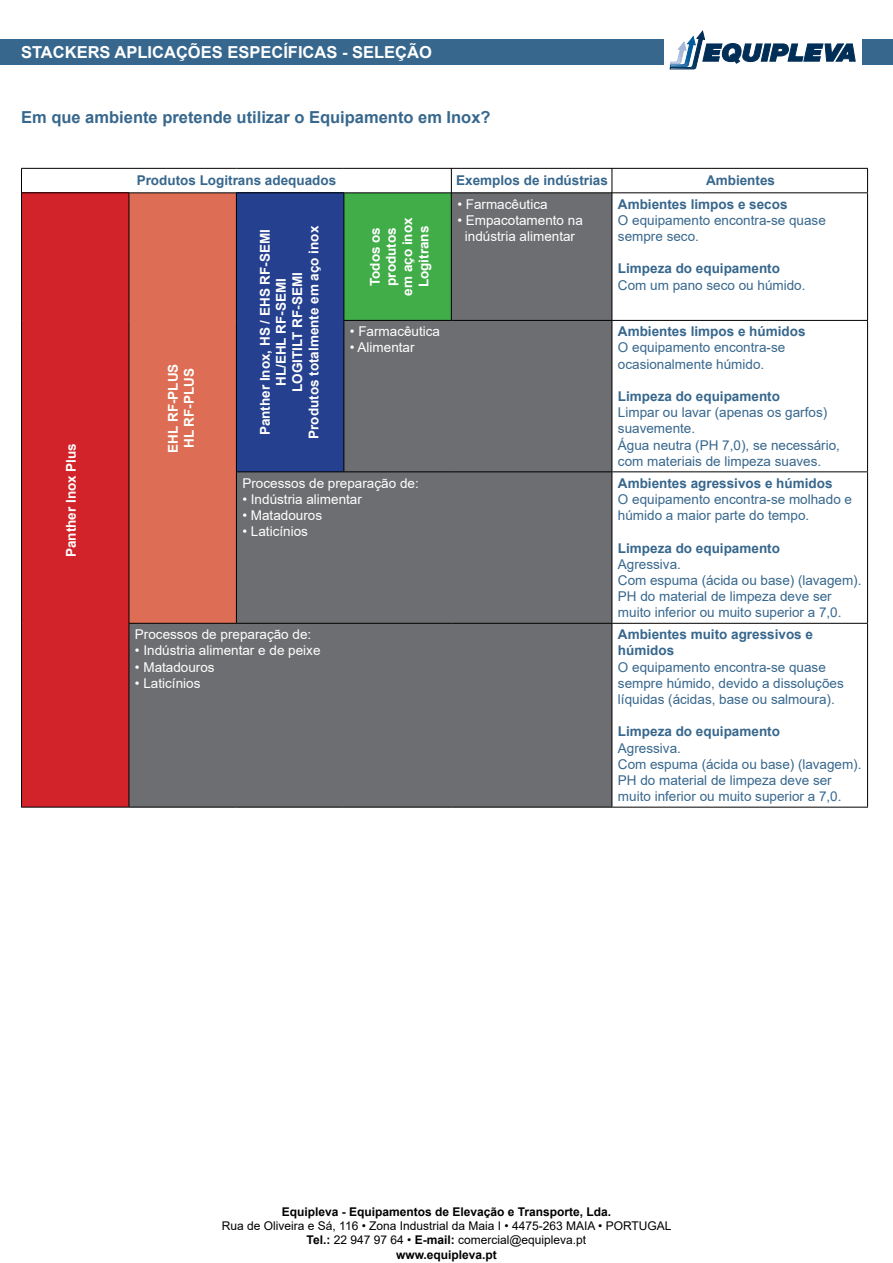
<style>
.page{position:relative;width:893px;height:1263px;background:#fff}
.page>*{position:absolute;margin:0;border:0;box-sizing:border-box;transform-origin:0 0}
.t1{font:700 16.5px "Arial";color:#37678d}
.t2{font:700 16.5px "Arial";color:#fff}
.t3{font:13.5px/16.2px "Arial";color:#37678d}
.t4{font:700 13.5px/16.2px "Arial";color:#37678d}
.t5{font:13.5px/16.2px "Arial";color:#fff;text-align:center}
.t6{font:700 13.5px/16.2px "Arial";color:#fff;text-align:center}
.t7{font:12px/14.4px "Arial";color:#000;text-align:center}
.t8{font:700 12px "Arial";color:#000}
.s1{font-weight:700}
</style>
<div class="page">
<div style="left:0;top:39px;width:663px;height:26px;background:#37678d"></div>
<div style="left:862px;top:39px;width:31px;height:26px;background:#37678d"></div>
<svg style="left:670px;top:31px;width:186px;height:38px"></svg>
<div style="left:22px;top:193px;width:107px;height:614px;background:#d2232a"></div>
<svg style="left:130px;top:193px;width:482px;height:614px;background:#746b6d"></svg>
<hr style="left:21px;top:168px;width:108px;height:1px;background:#000">
<svg style="left:21px;top:169px;width:1px;height:23px"></svg>
<hr style="left:129px;top:168px;width:107px;height:1px;background:#000">
<hr style="left:236px;top:168px;width:108px;height:1px;background:#000">
<hr style="left:344px;top:168px;width:107px;height:1px;background:#000">
<hr style="left:451px;top:168px;width:161px;height:1px;background:#000">
<hr style="left:612px;top:168px;width:256px;height:1px;background:#000">
<svg style="left:867px;top:169px;width:1px;height:23px"></svg>
<hr style="left:21px;top:192px;width:108px;height:1px;background:#000">
<hr style="left:21px;top:193px;width:1px;height:127px;background:#000">
<hr style="left:21px;top:320px;width:1px;height:152px;background:#000">
<hr style="left:21px;top:472px;width:1px;height:151px;background:#000">
<hr style="left:21px;top:623px;width:1px;height:184px;background:#000">
<hr style="left:21px;top:807px;width:108px;height:1px;background:#000">
<hr style="left:129px;top:192px;width:107px;height:1px;background:#000">
<hr style="left:129px;top:193px;width:1px;height:127px;background:#000">
<hr style="left:129px;top:320px;width:1px;height:152px;background:#000">
<hr style="left:129px;top:472px;width:1px;height:151px;background:#000">
<hr style="left:236px;top:192px;width:108px;height:1px;background:#000">
<hr style="left:236px;top:193px;width:1px;height:127px;background:#000">
<hr style="left:236px;top:320px;width:1px;height:151px;background:#000">
<hr style="left:344px;top:192px;width:107px;height:1px;background:#000">
<hr style="left:343px;top:193px;width:1px;height:127px;background:#000">
<hr style="left:451px;top:192px;width:161px;height:1px;background:#000">
<hr style="left:451px;top:193px;width:1px;height:127px;background:#000">
<hr style="left:612px;top:192px;width:256px;height:1px;background:#000">
<hr style="left:612px;top:193px;width:1px;height:127px;background:#000">
<hr style="left:867px;top:193px;width:1px;height:127px;background:#000">
<hr style="left:343px;top:320px;width:108px;height:1px;background:#000">
<hr style="left:343px;top:321px;width:1px;height:150px;background:#000">
<hr style="left:451px;top:320px;width:161px;height:1px;background:#000">
<hr style="left:612px;top:320px;width:256px;height:1px;background:#000">
<hr style="left:612px;top:321px;width:1px;height:150px;background:#000">
<hr style="left:867px;top:321px;width:1px;height:150px;background:#000">
<hr style="left:236px;top:471px;width:108px;height:1px;background:#000">
<hr style="left:236px;top:472px;width:1px;height:151px;background:#000">
<hr style="left:344px;top:471px;width:107px;height:1px;background:#000">
<hr style="left:451px;top:471px;width:161px;height:1px;background:#000">
<hr style="left:612px;top:471px;width:256px;height:1px;background:#000">
<hr style="left:612px;top:472px;width:1px;height:151px;background:#000">
<hr style="left:867px;top:472px;width:1px;height:151px;background:#000">
<hr style="left:129px;top:623px;width:107px;height:1px;background:#000">
<hr style="left:129px;top:624px;width:1px;height:183px;background:#000">
<hr style="left:236px;top:623px;width:108px;height:1px;background:#000">
<hr style="left:344px;top:623px;width:107px;height:1px;background:#000">
<hr style="left:451px;top:623px;width:161px;height:1px;background:#000">
<hr style="left:612px;top:623px;width:256px;height:1px;background:#000">
<hr style="left:612px;top:624px;width:1px;height:183px;background:#000">
<hr style="left:867px;top:624px;width:1px;height:183px;background:#000">
<hr style="left:129px;top:807px;width:107px;height:1px;background:#000">
<hr style="left:236px;top:807px;width:108px;height:1px;background:#000">
<hr style="left:344px;top:807px;width:107px;height:1px;background:#000">
<hr style="left:451px;top:807px;width:161px;height:1px;background:#000">
<hr style="left:612px;top:807px;width:256px;height:1px;background:#000">
<svg style="left:451px;top:169px;width:1px;height:24px"></svg>
<svg style="left:612px;top:168px;width:1px;height:25px"></svg>
<p class="t2" style="left:21px;top:41px;width:412px">STACKERS APLICAÇÕES ESPECÍFICAS - SELEÇÃO</p>
<p class="t1" style="left:21px;top:105px;width:471px">Em que ambiente pretende utilizar o Equipamento em Inox?</p>
<p class="t6" style="left:63px;top:557px;width:116px;rotate:-90deg">Panther Inox Plus</p>
<p class="t4" style="left:137px;top:173px;width:201px">Produtos Logitrans adequados</p>
<p class="t4" style="left:456px;top:173px;width:153px">Exemplos de indústrias</p>
<p class="t4" style="left:706px;top:173px;width:71px">Ambientes</p>
<p class="t6" style="left:165px;top:453px;width:91px;rotate:-90deg">EHL RF-PLUS<br>HL RF-PLUS</p>
<p class="t6" style="left:257px;top:439px;width:215px;rotate:-90deg">Panther Inox, HS / EHS RF-SEMI<br>HL/EHL RF-SEMI<br>LOGITILT RF-SEMI<br>Produtos totalmente em aço inox</p>
<p class="t6" style="left:367px;top:296px;width:80px;rotate:-90deg">Todos os produtos em aço inox<br>Logitrans</p>
<p class="t5" style="left:350px;top:323px;width:92px">• Farmacêutica</p>
<p class="t5" style="left:350px;top:339px;width:66px">• Alimentar</p>
<p class="t5" style="left:242px;top:475px;width:178px">Processos de preparação de:</p>
<p class="t5" style="left:242px;top:491px;width:121px">• Indústria alimentar</p>
<p class="t5" style="left:242px;top:507px;width:81px">• Matadouros</p>
<p class="t5" style="left:242px;top:523px;width:67px">• Laticínios</p>
<p class="t5" style="left:457px;top:196px;width:92px">• Farmacêutica</p>
<p class="t5" style="left:457px;top:212px;width:127px">• Empacotamento na indústria alimentar</p>
<p class="t5" style="left:135px;top:626px;width:178px">Processos de preparação de:</p>
<p class="t5" style="left:135px;top:642px;width:187px">• Indústria alimentar e de peixe</p>
<p class="t5" style="left:135px;top:659px;width:81px">• Matadouros</p>
<p class="t5" style="left:135px;top:675px;width:67px">• Laticínios</p>
<p class="t4" style="left:618px;top:196px;width:171px">Ambientes limpos e secos</p>
<p class="t3" style="left:618px;top:212px;width:209px">O equipamento encontra-se quase sempre seco.</p>
<p class="t4" style="left:618px;top:261px;width:164px">Limpeza do equipamento</p>
<p class="t3" style="left:618px;top:277px;width:189px">Com um pano seco ou húmido.</p>
<p class="t4" style="left:618px;top:324px;width:189px">Ambientes limpos e húmidos</p>
<p class="t3" style="left:618px;top:339px;width:169px">O equipamento encontra-se ocasionalmente húmido.</p>
<p class="t4" style="left:618px;top:388px;width:164px">Limpeza do equipamento</p>
<p class="t3" style="left:618px;top:404px;width:224px">Limpar ou lavar (apenas os garfos) suavemente.<br>Água neutra (PH 7,0), se necessário, com materiais de limpeza suaves.</p>
<p class="t4" style="left:618px;top:475px;width:216px">Ambientes agressivos e húmidos</p>
<p class="t3" style="left:618px;top:491px;width:236px">O equipamento encontra-se molhado e húmido a maior parte do tempo.</p>
<p class="t4" style="left:618px;top:540px;width:164px">Limpeza do equipamento</p>
<p class="t3" style="left:618px;top:556px;width:245px">Agressiva.<br>Com espuma (ácida ou base) (lavagem).<br>PH do material de limpeza deve ser muito inferior ou muito superior a 7,0.</p>
<p class="t4" style="left:618px;top:626px;width:197px">Ambientes muito agressivos e húmidos</p>
<p class="t3" style="left:618px;top:659px;width:227px">O equipamento encontra-se quase sempre húmido, devido a dissoluções líquidas (ácidas, base ou salmoura).</p>
<p class="t4" style="left:618px;top:724px;width:164px">Limpeza do equipamento</p>
<p class="t3" style="left:618px;top:740px;width:245px">Agressiva.<br>Com espuma (ácida ou base) (lavagem).<br>PH do material de limpeza deve ser muito inferior ou muito superior a 7,0.</p>
<p class="t8" style="left:282px;top:1203px;width:331px">Equipleva - Equipamentos de Elevação e Transporte, Lda.</p>
<p class="t7" style="left:222px;top:1218px;width:451px">Rua de Oliveira e Sá, 116 • Zona Industrial da Maia I • 4475-263 MAIA • PORTUGAL<br><span class="s1">Tel.:</span> 22 947 97 64 • <span class="s1">E-mail:</span> comercial@equipleva.pt<br><span class="s1">www.equipleva.pt</span></p>
</div>
